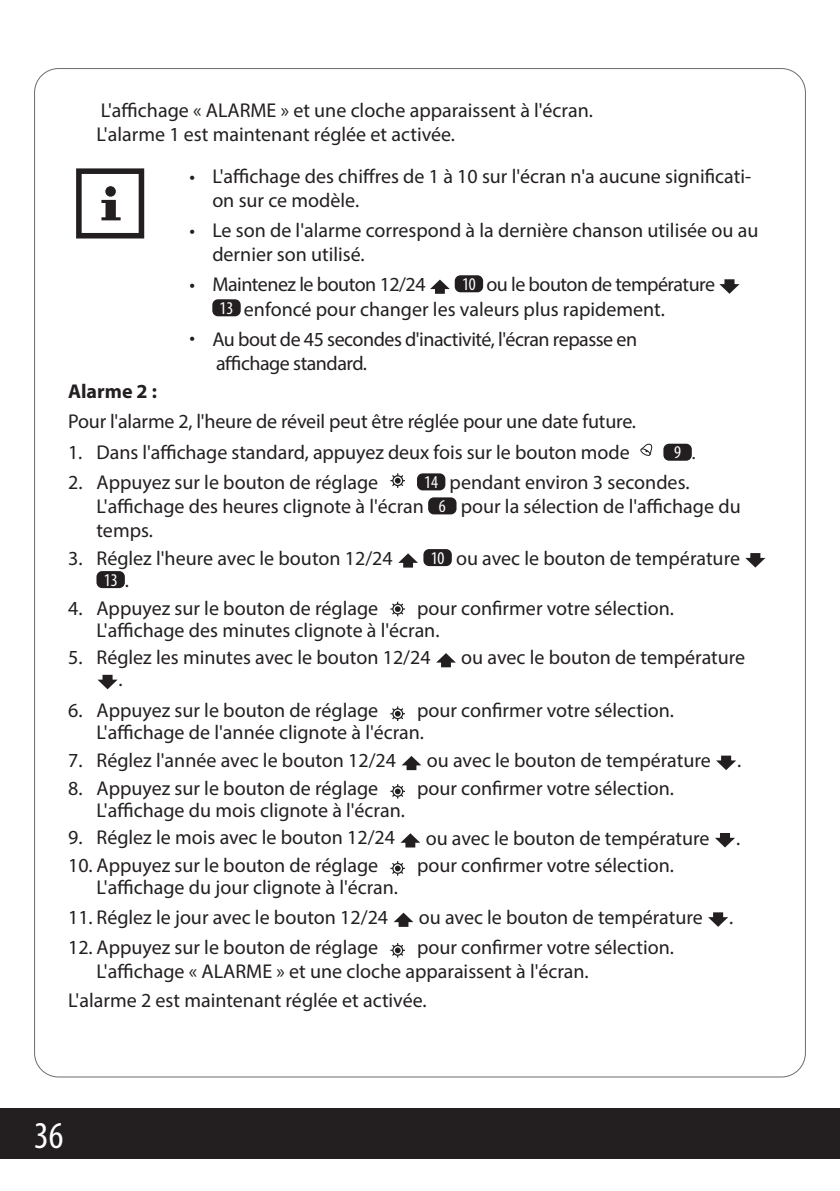
<style>
.page{position:relative;width:840px;height:1191px;background:#fff}
.page>*{position:absolute;margin:0;border:0;box-sizing:border-box;transform-origin:0 0}
.t1{font:condensed 38px "Myriad Pro";color:#fff}
.t2{font:20px/24px "Myriad Pro";color:#231f20}
.t3{font:20px/24px "Myriad Pro";letter-spacing:-.025em;color:#231f20}
.t4{font:700 20px "Myriad Pro";color:#231f20}
.t5{font:condensed 18px "Myriad Pro";color:#fff}
.s1{font-stretch:condensed;font-size:18px;color:#fff}
.s2{font-stretch:normal;color:#231f20}
.s3{font-stretch:normal;font-size:20px;color:#231f20}
</style>
<div class="page">
<div style="left:0;top:1108px;width:839px;height:51px;background:#231f20"></div>
<hr style="left:839px;top:1108px;width:1px;height:51px;background:#231f20">
<div style="left:76px;top:168px;width:68px;height:70px;border:6px solid #231f20"></div>
<div style="left:105px;top:186px;width:11px;height:11px;background:#231f20;border-radius:50%"></div>
<svg style="left:101px;top:200px;width:19px;height:20px"></svg>
<svg style="left:430px;top:279px;width:19px;height:15px"></svg>
<div style="left:454px;top:275px;width:29px;height:17px;background:#231f20;border-radius:6px"></div>
<svg style="left:719px;top:279px;width:20px;height:15px"></svg>
<div style="left:212px;top:299px;width:28px;height:17px;background:#231f20;border-radius:6px"></div>
<svg style="left:640px;top:443px;width:13px;height:13px"></svg>
<div style="left:663px;top:444px;width:28px;height:17px;background:#231f20;border-radius:6px"></div>
<svg style="left:390px;top:473px;width:15px;height:15px"></svg>
<div style="left:392px;top:475px;width:11px;height:11px;border:1px solid #231f20;border-radius:50%"></div>
<div style="left:417px;top:473px;width:28px;height:17px;background:#231f20;border-radius:6px"></div>
<div style="left:428px;top:497px;width:28px;height:17px;background:#231f20;border-radius:6px"></div>
<svg style="left:398px;top:553px;width:20px;height:14px"></svg>
<div style="left:423px;top:549px;width:28px;height:17px;background:#231f20;border-radius:6px"></div>
<svg style="left:745px;top:553px;width:20px;height:14px"></svg>
<div style="left:96px;top:571px;width:29px;height:17px;background:#231f20;border-radius:6px"></div>
<svg style="left:390px;top:602px;width:15px;height:14px"></svg>
<div style="left:392px;top:603px;width:11px;height:11px;border:1px solid #231f20;border-radius:50%"></div>
<svg style="left:436px;top:653px;width:19px;height:14px"></svg>
<svg style="left:97px;top:675px;width:21px;height:14px"></svg>
<svg style="left:390px;top:706px;width:15px;height:15px"></svg>
<div style="left:392px;top:708px;width:11px;height:11px;border:1px solid #231f20;border-radius:50%"></div>
<svg style="left:401px;top:756px;width:20px;height:14px"></svg>
<svg style="left:716px;top:755px;width:19px;height:15px"></svg>
<svg style="left:390px;top:784px;width:15px;height:14px"></svg>
<div style="left:392px;top:786px;width:11px;height:11px;border:1px solid #231f20;border-radius:50%"></div>
<svg style="left:400px;top:833px;width:20px;height:14px"></svg>
<svg style="left:715px;top:833px;width:19px;height:14px"></svg>
<svg style="left:390px;top:861px;width:15px;height:14px"></svg>
<div style="left:392px;top:863px;width:11px;height:11px;border:1px solid #231f20;border-radius:50%"></div>
<svg style="left:394px;top:912px;width:19px;height:15px"></svg>
<svg style="left:708px;top:912px;width:19px;height:15px"></svg>
<svg style="left:390px;top:943px;width:15px;height:14px"></svg>
<div style="left:392px;top:945px;width:11px;height:10px;border:1px solid #231f20;border-radius:50%"></div>
<p class="t2" style="left:96px;top:98px;width:497px">L'affichage « ALARME » et une cloche apparaissent à l'écran.<br>L'alarme 1 est maintenant réglée et activée.</p>
<p class="t2" style="left:212px;top:164px;width:540px;text-indent:-23px">• L'affichage des chiffres de 1 à 10 sur l'écran n'a aucune significati&shy;on sur ce modèle.</p>
<p class="t2" style="left:212px;top:218px;width:547px;text-indent:-23px">• Le son de l'alarme correspond à la dernière chanson utilisée ou au dernier son utilisé.</p>
<p class="t3" style="left:189px;top:272px;width:237px">• Maintenez le bouton 12/24</p>
<p class="t2" style="left:219px;top:271px;width:497px;line-height:25.6px;text-indent:242px"><span class="s1">10</span> ou le bouton de température<br><span class="s1">13</span> enfoncé pour changer les valeurs plus rapidement.</p>
<p class="t3" style="left:216px;top:327px;width:422px;text-indent:-26px">• Au bout de 45 secondes d'inactivité, l'écran repasse en affichage standard.</p>
<p class="t4" style="left:68px;top:378px;width:90px">Alarme 2 :</p>
<p class="t2" style="left:68px;top:409px;width:569px">Pour l'alarme 2, l'heure de réveil peut être réglée pour une date future.</p>
<p class="t2" style="left:68px;top:440px;width:563px">1. Dans l'affichage standard, appuyez deux fois sur le bouton mode</p>
<p class="t5" style="left:673px;top:441px;width:23px">9 <span class="s2">.</span></p>
<p class="t2" style="left:68px;top:470px;width:311px">2. Appuyez sur le bouton de réglage</p>
<p class="t2" style="left:96px;top:470px;width:645px;text-indent:327px"><span class="s1">14</span> pendant environ 3 secondes.<br>L'affichage des heures clignote à l'écran <span class="s1">6</span> pour la sélection de l'affichage du temps.</p>
<p class="t2" style="left:68px;top:545px;width:326px">3. Réglez l'heure avec le bouton 12/24</p>
<p class="t2" style="left:430px;top:545px;width:311px"><span class="s1">10</span> ou avec le bouton de température</p>
<p class="t5" style="left:104px;top:569px;width:27px">13 <span class="s3">.</span></p>
<p class="t2" style="left:68px;top:595px;width:311px">4. Appuyez sur le bouton de réglage</p>
<p class="t2" style="left:96px;top:596px;width:578px;line-height:22px;text-indent:320px">pour confirmer votre sélection.<br>L'affichage des minutes clignote à l'écran.</p>
<p class="t2" style="left:68px;top:645px;width:364px">5. Réglez les minutes avec le bouton 12/24</p>
<p class="t2" style="left:461px;top:645px;width:285px">ou avec le bouton de température</p>
<p class="t2" style="left:118px;top:667px;width:6px">.</p>
<p class="t2" style="left:68px;top:698px;width:311px">6. Appuyez sur le bouton de réglage</p>
<p class="t2" style="left:96px;top:699px;width:578px;line-height:22px;text-indent:320px">pour confirmer votre sélection.<br>L'affichage de l'année clignote à l'écran.</p>
<p class="t2" style="left:68px;top:748px;width:329px">7. Réglez l'année avec le bouton 12/24</p>
<p class="t2" style="left:426px;top:748px;width:285px">ou avec le bouton de température</p>
<p class="t2" style="left:736px;top:748px;width:6px">.</p>
<p class="t2" style="left:68px;top:775px;width:311px">8. Appuyez sur le bouton de réglage</p>
<p class="t2" style="left:417px;top:775px;width:258px">pour confirmer votre sélection.</p>
<p class="t2" style="left:96px;top:797px;width:310px">L'affichage du mois clignote à l'écran.</p>
<p class="t2" style="left:68px;top:825px;width:328px">9. Réglez le mois avec le bouton 12/24</p>
<p class="t2" style="left:425px;top:825px;width:285px">ou avec le bouton de température</p>
<p class="t2" style="left:735px;top:825px;width:6px">.</p>
<p class="t2" style="left:68px;top:853px;width:311px">10. Appuyez sur le bouton de réglage</p>
<p class="t2" style="left:417px;top:853px;width:258px">pour confirmer votre sélection.</p>
<p class="t2" style="left:96px;top:875px;width:303px">L'affichage du jour clignote à l'écran.</p>
<p class="t2" style="left:68px;top:904px;width:321px">11. Réglez le jour avec le bouton 12/24</p>
<p class="t2" style="left:418px;top:905px;width:285px">ou avec le bouton de température</p>
<p class="t2" style="left:728px;top:905px;width:6px">.</p>
<p class="t2" style="left:68px;top:934px;width:311px">12. Appuyez sur le bouton de réglage</p>
<p class="t2" style="left:96px;top:934px;width:578px;text-indent:320px">pour confirmer votre sélection.<br>L'affichage « ALARME » et une cloche apparaissent à l'écran.</p>
<p class="t2" style="left:68px;top:988px;width:360px">L'alarme 2 est maintenant réglée et activée.</p>
<h1 class="t1" style="left:34px;top:1112px;width:31px">36</h1>
</div>
